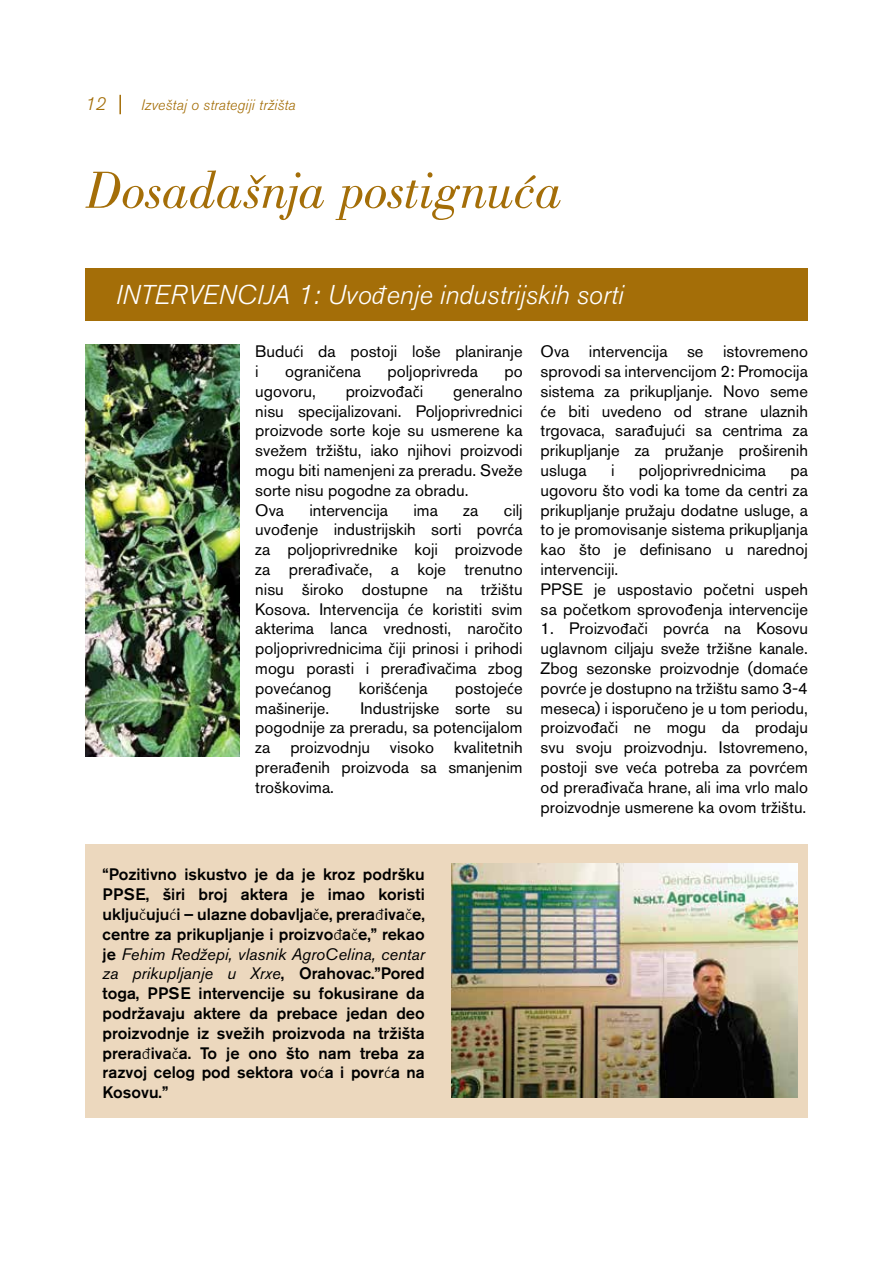
<style>
.page{position:relative;width:893px;height:1263px;background:#fff}
.page>*{position:absolute;margin:0;border:0;box-sizing:border-box;transform-origin:0 0}
.t1{font:italic 54px "Bodoni LT Pro";letter-spacing:-.01em;color:#a46e08}
.t2{font:italic 300 27px "Akzidenz Grotesk BQ";color:#fff}
.t3{font:italic 300 18px "Akzidenz Grotesk BQ";color:#a46e08}
.t4{font:16.5px/19.8px "Akzidenz Grotesk BQ";color:#000;text-align:justify}
.t5{font:500 16.5px/19.8px "Akzidenz Grotesk BQ";color:#000;text-align:justify}
.t6{font:italic 300 15px "Akzidenz Grotesk BQ";letter-spacing:.005em;color:#a46e08}
.s1{font-family:"Calibri"}
.s2{font-family:"Calibri";font-weight:300}
.s3{font-weight:400;font-style:italic}
</style>
<div class="page">
<svg style="left:119px;top:95px;width:2px;height:19px"></svg>
<div style="left:86px;top:844px;width:722px;height:274px;background:#ecd8be"></div>
<div style="left:85px;top:268px;width:723px;height:52px;background:#a46e08"></div>
<img style="left:85px;top:345px;width:154px;height:411px">
<img style="left:452px;top:863px;width:346px;height:235px">
<p class="t3" style="left:85px;top:94px;width:22px">12</p>
<p class="t6" style="left:141px;top:96px;width:156px">Izveštaj o strategiji tržišta</p>
<h1 class="t1" style="left:86px;top:159px;width:478px">Dosadašnja postignuća</h1>
<h2 class="t2" style="left:116px;top:280px;width:509px">INTERVENCIJA 1: Uvo<span class="s1">đ</span>enje industrijskih sorti</h2>
<p class="t4" style="left:255px;top:341px;width:269px">Budu<span class="s1">ć</span>i da postoji loše planiranje i</p>
<p class="t4" style="left:285px;top:361px;width:78px">ograni<span class="s1">č</span>ena</p>
<p class="t4" style="left:388px;top:361px;width:92px">poljoprivreda</p>
<p class="t4" style="left:504px;top:361px;width:20px">po</p>
<p class="t4" style="left:255px;top:381px;width:62px">ugovoru,</p>
<p class="t4" style="left:346px;top:381px;width:79px">proizvo<span class="s1">đ</span>a<span class="s1">č</span>i</p>
<p class="t4" style="left:255px;top:381px;width:269px;text-align:left;text-indent:198px">generalno nisu specijalizovani. Poljoprivrednici proizvode sorte koje su usmerene ka svežem tržištu, iako njihovi proizvodi mogu biti namenjeni za preradu. Sveže sorte nisu pogodne za obradu.<br>Ova</p>
<p class="t4" style="left:255px;top:500px;width:269px;text-indent:248px">cilj uvo<span class="s1">đ</span>enje industrijskih sorti povr<span class="s1">ć</span>a za poljoprivrednike koji proizvode za prera<span class="s1">đ</span>iva<span class="s1">č</span>e, a koje trenutno nisu široko dostupne na tržištu Kosova. Intervencija <span class="s1">ć</span>e koristiti svim akterima lanca vrednosti, naro<span class="s1">č</span>ito poljoprivrednicima <span class="s1">č</span>iji prinosi i prihodi mogu porasti i prera<span class="s1">đ</span>iva<span class="s1">č</span>ima zbog pove<span class="s1">ć</span>anog</p>
<p class="t4" style="left:309px;top:500px;width:80px">intervencija</p>
<p class="t4" style="left:414px;top:500px;width:26px">ima</p>
<p class="t4" style="left:463px;top:500px;width:17px">za</p>
<p class="t4" style="left:359px;top:678px;width:70px">koriš<span class="s1">ć</span>enja</p>
<p class="t4" style="left:455px;top:678px;width:69px">postoje<span class="s1">ć</span>e</p>
<p class="t4" style="left:255px;top:698px;width:269px;text-indent:105px">Industrijske sorte su pogodnije za preradu, sa potencijalom za proizvodnju visoko kvalitetnih prera<span class="s1">đ</span>enih proizvoda sa smanjenim troškovima.</p>
<p class="t4" style="left:255px;top:698px;width:75px">mašinerije.</p>
<p class="t4" style="left:541px;top:341px;width:269px">Ova intervencija se istovremeno sprovodi sa intervencijom 2: Promocija sistema za prikupljanje. Novo seme <span class="s1">ć</span>e biti uvedeno od strane ulaznih trgovaca, sara<span class="s1">đ</span>uju<span class="s1">ć</span>i sa centrima za prikupljanje za pružanje proširenih usluga</p>
<p class="t4" style="left:611px;top:460px;width:5px">i</p>
<p class="t4" style="left:639px;top:460px;width:129px">poljoprivrednicima</p>
<p class="t4" style="left:541px;top:460px;width:269px;text-align:left;text-indent:250px">pa ugovoru što vodi ka tome da centri za prikupljanje pružaju dodatne usluge, a to je promovisanje sistema prikupljanja kao što je definisano u narednoj intervenciji.<br>PPSE je uspostavio po<span class="s1">č</span>etni uspeh sa po<span class="s1">č</span>etkom sprovo<span class="s1">đ</span>enja intervencije</p>
<p class="t4" style="left:541px;top:619px;width:269px">1. Proizvo<span class="s1">đ</span>a<span class="s1">č</span>i povr<span class="s1">ć</span>a na Kosovu uglavnom ciljaju sveže tržišne kanale.<br>Zbog sezonske proizvodnje (doma<span class="s1">ć</span>e povr<span class="s1">ć</span>e je dostupno na tržištu samo 3-4 meseca) i isporu<span class="s1">č</span>eno je u tom periodu, proizvo<span class="s1">đ</span>a<span class="s1">č</span>i ne mogu da prodaju svu svoju proizvodnju. Istovremeno, postoji sve ve<span class="s1">ć</span>a potreba za povr<span class="s1">ć</span>em od prera<span class="s1">đ</span>iva<span class="s1">č</span>a hrane, ali ima vrlo malo proizvodnje usmerene ka ovom tržištu.</p>
<p class="t5" style="left:103px;top:864px;width:324px">“Pozitivno iskustvo je da je kroz podršku PPSE, širi broj aktera je imao koristi uklju<span class="s2">č</span>uju<span class="s2">ć</span>i – ulazne dobavlja<span class="s2">č</span>e, prera<span class="s2">đ</span>iva<span class="s2">č</span>e, centre za prikupljanje i proizvo<span class="s2">đ</span>a<span class="s2">č</span>e,” rekao je <span class="s3">Fehim Redžepi, vlasnik AgroCelina, centar za prikupljanje u Xrxe</span>, Orahovac.”Pored toga, PPSE intervencije su fokusirane da podržavaju aktere da prebace jedan deo proizvodnje iz svežih proizvoda na tržišta prera<span class="s2">đ</span>iva<span class="s2">č</span>a. To je ono što nam treba za razvoj celog pod sektora vo<span class="s2">ć</span>a i povr<span class="s2">ć</span>a na Kosovu.”</p>
</div>
